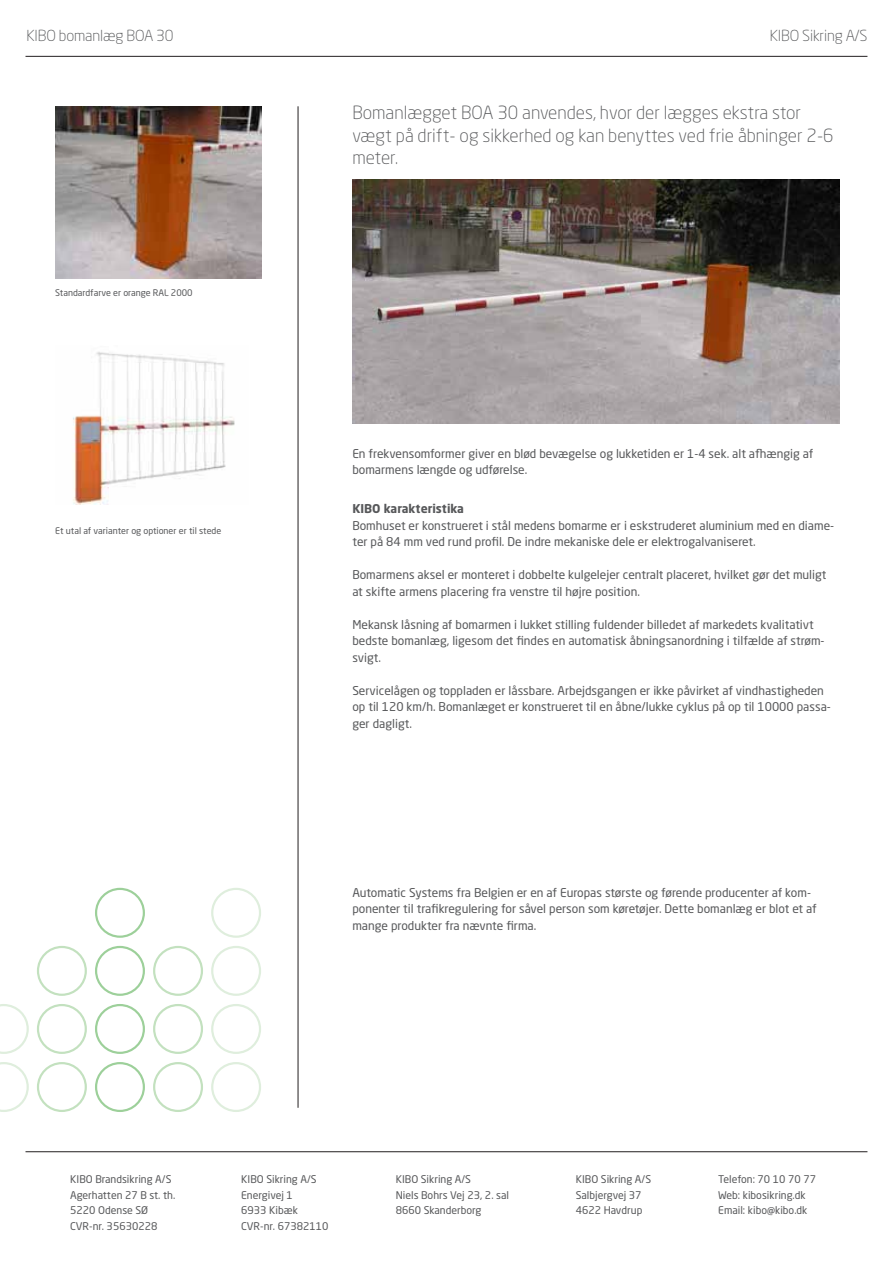
<style>
.page{position:relative;width:893px;height:1263px;background:#fff}
.page>*{position:absolute;margin:0;border:0;box-sizing:border-box;transform-origin:0 0}
.t1{font:300 18px/22.5px "Neo Sans Std";color:#57585a}
.t2{font:300 15.15px "Neo Sans Std";letter-spacing:-.01em;color:#57585a}
.t3{font:12px/16.5px "Neo Sans Std";color:#57585a}
.t4{font:700 12px "Neo Sans Std";color:#57585a}
.t5{font:10.5px "Neo Sans Std";color:#57585a}
.t6{font:9px "Neo Sans Std";color:#57585a}
</style>
<div class="page">
<img style="left:352px;top:179px;width:487px;height:244px">
<img style="left:55px;top:106px;width:207px;height:172px">
<img style="left:73px;top:352px;width:162px;height:153px">
<hr style="left:298px;top:106px;width:1px;height:1002px;background:#231f20">
<svg style="left:0;top:1062px;width:29px;height:50px"></svg>
<svg style="left:37px;top:1062px;width:50px;height:50px"></svg>
<svg style="left:37px;top:946px;width:50px;height:50px"></svg>
<svg style="left:0;top:1004px;width:29px;height:50px"></svg>
<svg style="left:37px;top:1004px;width:50px;height:50px"></svg>
<svg style="left:95px;top:1062px;width:50px;height:50px"></svg>
<svg style="left:95px;top:946px;width:50px;height:50px"></svg>
<svg style="left:95px;top:1004px;width:50px;height:50px"></svg>
<svg style="left:211px;top:1062px;width:50px;height:50px"></svg>
<svg style="left:211px;top:946px;width:50px;height:50px"></svg>
<svg style="left:211px;top:1004px;width:50px;height:50px"></svg>
<svg style="left:211px;top:888px;width:50px;height:50px"></svg>
<svg style="left:153px;top:1062px;width:50px;height:50px"></svg>
<svg style="left:153px;top:946px;width:50px;height:50px"></svg>
<svg style="left:153px;top:1004px;width:50px;height:50px"></svg>
<svg style="left:95px;top:888px;width:50px;height:50px"></svg>
<hr style="left:26px;top:56px;width:841px;height:1px;background:#231f20">
<hr style="left:26px;top:1151px;width:841px;height:1px;background:#231f20">
<p class="t2" style="left:27px;top:27px;width:149px">KIBO bomanlæg BOA 30</p>
<p class="t6" style="left:55px;top:287px;width:139px">Standardfarve er orange RAL 2000</p>
<p class="t6" style="left:55px;top:525px;width:168px">Et utal af varianter og optioner er til stede</p>
<p class="t2" style="left:770px;top:27px;width:99px">KIBO Sikring A/S</p>
<h1 class="t1" style="left:352px;top:101px;width:483px">Bomanlægget BOA 30 anvendes, hvor der lægges ekstra stor vægt på drift- og sikkerhed og kan benyttes ved frie åbninger 2-6 meter.</h1>
<p class="t3" style="left:352px;top:445px;width:462px">En frekvensomformer giver en blød bevægelse og lukketiden er 1-4 sek. alt afhængig af bomarmens længde og udførelse.</p>
<p class="t4" style="left:352px;top:501px;width:113px">KIBO karakteristika</p>
<p class="t3" style="left:352px;top:517px;width:483px">Bomhuset er konstrueret i stål medens bomarme er i eskstruderet aluminium med en diame&shy;ter på 84 mm ved rund profil. De indre mekaniske dele er elektrogalvaniseret.</p>
<p class="t3" style="left:352px;top:566px;width:476px">Bomarmens aksel er monteret i dobbelte kulgelejer centralt placeret, hvilket gør det muligt at skifte armens placering fra venstre til højre position.</p>
<p class="t3" style="left:352px;top:616px;width:474px">Mekansk låsning af bomarmen i lukket stilling fuldender billedet af markedets kvalitativt bedste bomanlæg, ligesom det findes en automatisk åbningsanordning i tilfælde af strøm&shy;svigt.</p>
<p class="t3" style="left:352px;top:682px;width:480px">Servicelågen og toppladen er låssbare. Arbejdsgangen er ikke påvirket af vindhastigheden op til 120 km/h. Bomanlæget er konstrueret til en åbne/lukke cyklus på op til 10000 passa&shy;ger dagligt.</p>
<p class="t3" style="left:352px;top:884px;width:466px">Automatic Systems fra Belgien er en af Europas største og førende producenter af kom&shy;ponenter til trafikregulering for såvel person som køretøjer. Dette bomanlæg er blot et af mange produkter fra nævnte firma.</p>
<p class="t5" style="left:70px;top:1172px;width:103px">KIBO Brandsikring A/S</p>
<p class="t5" style="left:241px;top:1172px;width:77px">KIBO Sikring A/S</p>
<p class="t5" style="left:396px;top:1172px;width:77px">KIBO Sikring A/S</p>
<p class="t5" style="left:576px;top:1172px;width:77px">KIBO Sikring A/S</p>
<p class="t5" style="left:718px;top:1172px;width:99px">Telefon: 70 10 70 77</p>
<p class="t5" style="left:70px;top:1188px;width:107px">Agerhatten 27 B st. th.</p>
<p class="t5" style="left:241px;top:1188px;width:53px">Energivej 1</p>
<p class="t5" style="left:396px;top:1188px;width:115px">Niels Bohrs Vej 23, 2. sal</p>
<p class="t5" style="left:576px;top:1188px;width:67px">Salbjergvej 37</p>
<p class="t5" style="left:718px;top:1188px;width:89px">Web: kibosikring.dk</p>
<p class="t5" style="left:70px;top:1204px;width:80px">5220 Odense SØ</p>
<p class="t5" style="left:241px;top:1204px;width:58px">6933 Kibæk</p>
<p class="t5" style="left:396px;top:1204px;width:87px">8660 Skanderborg</p>
<p class="t5" style="left:576px;top:1204px;width:68px">4622 Havdrup</p>
<p class="t5" style="left:718px;top:1204px;width:91px">Email: kibo@kibo.dk</p>
<p class="t5" style="left:70px;top:1220px;width:89px">CVR-nr. 35630228</p>
<p class="t5" style="left:241px;top:1220px;width:89px">CVR-nr. 67382110</p>
</div>
